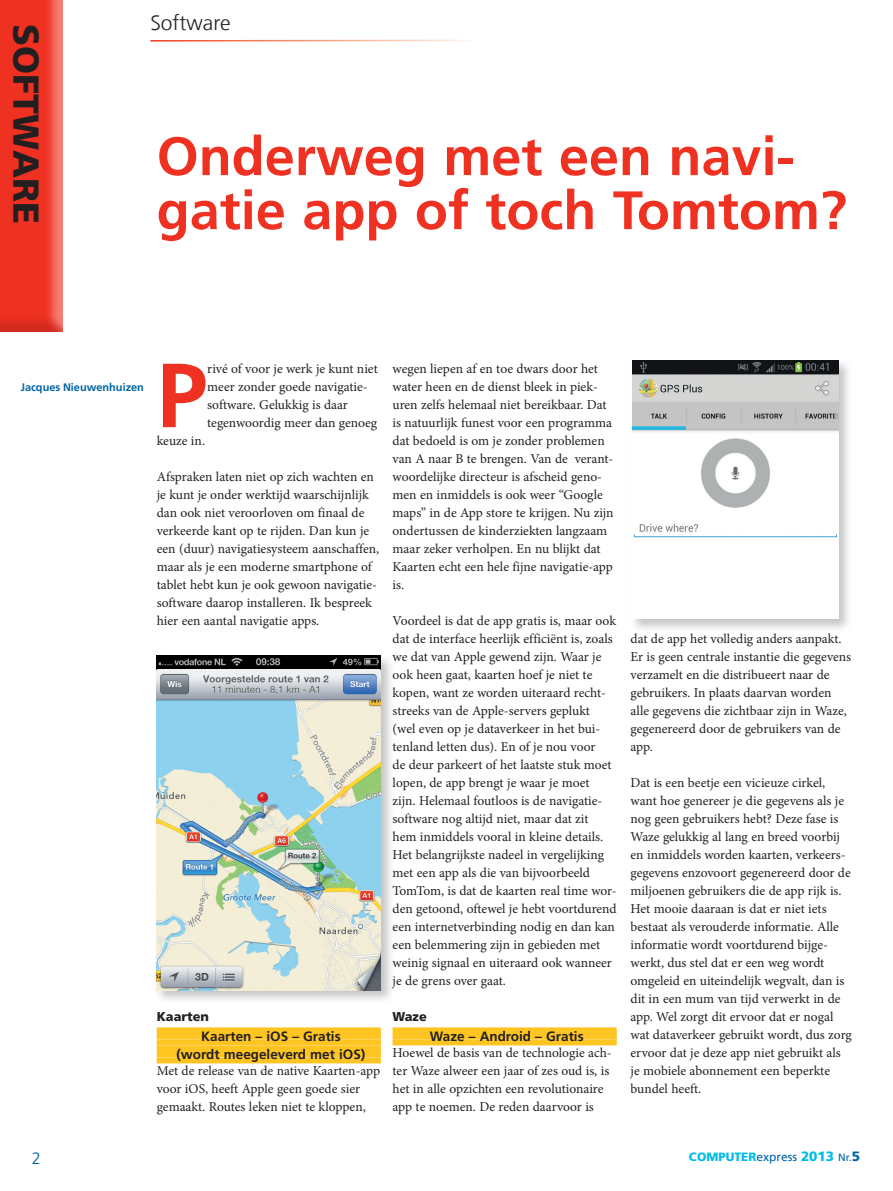
<style>
.page{position:relative;width:893px;height:1191px;background:#fff}
.page>*{position:absolute;margin:0;border:0;box-sizing:border-box;transform-origin:0 0}
.Body_First{font:700 90.9px "Frutiger LT Com";color:#ef3122}
.Titel_groot{font:700 54px/54px "Frutiger LT Com";color:#ef3122}
.t1{font:900 36px "Frutiger LT Com";color:#231f20}
.t2{font:300 21px "Frutiger LT Com";color:#231f20}
.Normaal{font:300 16.5px "Frutiger LT Com";color:#0065a4}
.Bodytekst{font:13.5px/18px "Minion Pro";color:#231f20}
.Body_First-2{font:13.5px/18px "Minion Pro";color:#231f20}
.Kop_tabel_geel{font:700 13.5px "Frutiger LT Com";color:#231f20}
.Tussenkop{font:900 12.75px "Frutiger LT Com";color:#231f20}
.t3{font:900 12px "Frutiger LT Com";color:#02bce5}
.Auteur_links{font:700 10.95px "Frutiger LT Com";color:#0065a4}
.s1{font-weight:400;color:#0065a4}
.s2{font-size:13.5px}
.s3{font-weight:400;font-size:10.5px;color:#0065a4}
.s4{font-size:13.5px;color:#0065a4}
</style>
<div class="page">
<div style="left:0;top:0;width:63px;height:334px;background:#231f20;opacity:.33"></div>
<div style="left:157px;top:1027px;width:224px;height:12px;background:#fec422"></div>
<div style="left:157px;top:1039px;width:224px;height:6px;background:#fec422"></div>
<div style="left:157px;top:1045px;width:224px;height:12px;background:#fec422"></div>
<div style="left:157px;top:1057px;width:224px;height:6px;background:#fec422"></div>
<div style="left:393px;top:1027px;width:224px;height:12px;background:#fec422"></div>
<div style="left:393px;top:1039px;width:224px;height:6px;background:#fec422"></div>
<div style="left:630px;top:358px;width:223px;height:275px;background:#231f20;opacity:.26"></div>
<img style="left:632px;top:360px;width:207px;height:259px">
<div style="left:154px;top:653px;width:241px;height:351px;background:#231f20;opacity:.26"></div>
<img style="left:157px;top:655px;width:224px;height:335px">
<h3 class="t1" style="left:48px;top:24px;width:201px;rotate:90deg">SOFTWARE</h3>
<h3 class="t2" style="left:150px;top:11px;width:82px">Software</h3>
<p class="Titel_groot" style="left:157px;top:130px;width:692px">Onderweg met een navi&shy;gatie app of toch Tomtom?</p>
<p class="Auteur_links" style="left:21px;top:381px;width:125px">Jacques Nieuwenhuizen</p>
<p class="Body_First" style="left:157px;top:342px;width:52px">P</p>
<p class="Body_First-2" style="left:207px;top:360px;width:172px">rivé of voor je werk je kunt niet meer zonder goede navigatie&shy;software. Gelukkig is daar tegenwoordig meer dan genoeg</p>
<p class="Body_First-2" style="left:157px;top:432px;width:50px">keuze in.</p>
<p class="Bodytekst" style="left:157px;top:468px;width:224px">Afspraken laten niet op zich wachten en je kunt je onder werktijd waarschijnlijk dan ook niet veroorloven om finaal de verkeerde kant op te rijden. Dan kun je een (duur) navigatiesysteem aanschaffen, maar als je een moderne smartphone of tablet hebt kun je ook gewoon navigatie&shy;software daarop installeren. Ik bespreek hier een aantal navigatie apps.</p>
<p class="Tussenkop" style="left:157px;top:1009px;width:54px">Kaarten</p>
<p class="Kop_tabel_geel" style="left:201px;top:1028px;width:141px">Kaarten – iOS – Gratis</p>
<p class="Kop_tabel_geel" style="left:176px;top:1046px;width:190px">(wordt meegeleverd met iOS)</p>
<p class="Bodytekst" style="left:157px;top:1062px;width:225px">Met de release van de native Kaarten-app voor iOS, heeft Apple geen goede sier gemaakt. Routes leken niet te kloppen,</p>
<p class="Bodytekst" style="left:393px;top:360px;width:223px">wegen liepen af en toe dwars door het water heen en de dienst bleek in piek&shy;uren zelfs helemaal niet bereikbaar. Dat is natuurlijk funest voor een programma dat bedoeld is om je zonder problemen van A naar B te brengen. Van de verant&shy;woordelijke directeur is afscheid geno&shy;men en inmiddels is ook weer “Google maps” in de App store te krijgen. Nu zijn ondertussen de kinderziekten langzaam maar zeker verholpen. En nu blijkt dat Kaarten echt een hele fijne navigatie-app is.</p>
<p class="Bodytekst" style="left:393px;top:612px;width:226px">Voordeel is dat de app gratis is, maar ook dat de interface heerlijk efficiënt is, zoals we dat van Apple gewend zijn. Waar je ook heen gaat, kaarten hoef je niet te kopen, want ze worden uiteraard recht&shy;streeks van de Apple-servers geplukt<br>(wel even op je dataverkeer in het bui&shy;tenland letten dus). En of je nou voor<br>de deur parkeert of het laatste stuk moet lopen, de app brengt je waar je moet<br>zijn. Helemaal foutloos is de navigatie&shy;software nog altijd niet, maar dat zit<br>hem inmiddels vooral in kleine details.<br>Het belangrijkste nadeel in vergelijking met een app als die van bijvoorbeeld TomTom, is dat de kaarten real time wor&shy;den getoond, oftewel je hebt voortdurend een internetverbinding nodig en dan kan een belemmering zijn in gebieden met weinig signaal en uiteraard ook wanneer je de grens over gaat.</p>
<p class="Tussenkop" style="left:393px;top:1009px;width:36px">Waze</p>
<p class="Kop_tabel_geel" style="left:430px;top:1028px;width:155px">Waze – Android – Gratis</p>
<p class="Bodytekst" style="left:393px;top:1044px;width:221px">Hoewel de basis van de technologie ach&shy;ter Waze alweer een jaar of zes oud is, is het in alle opzichten een revolutionaire app te noemen. De reden daarvoor is</p>
<p class="Bodytekst" style="left:631px;top:630px;width:222px">dat de app het volledig anders aanpakt.<br>Er is geen centrale instantie die gegevens verzamelt en die distribueert naar de gebruikers. In plaats daarvan worden alle gegevens die zichtbaar zijn in Waze, gegenereerd door de gebruikers van de app.</p>
<p class="Bodytekst" style="left:631px;top:774px;width:222px">Dat is een beetje een vicieuze cirkel, want hoe genereer je die gegevens als je nog geen gebruikers hebt? Deze fase is Waze gelukkig al lang en breed voorbij en inmiddels worden kaarten, verkeers&shy;gegevens enzovoort gegenereerd door de miljoenen gebruikers die de app rijk is.</p>
<p class="Bodytekst" style="left:631px;top:900px;width:223px">Het mooie daaraan is dat er niet iets bestaat als verouderde informatie. Alle informatie wordt voortdurend bijge&shy;werkt, dus stel dat er een weg wordt omgeleid en uiteindelijk wegvalt, dan is dit in een mum van tijd verwerkt in de app. Wel zorgt dit ervoor dat er nogal wat dataverkeer gebruikt wordt, dus zorg ervoor dat je deze app niet gebruikt als je mobiele abonnement een beperkte bundel heeft.</p>
<p class="Normaal" style="left:32px;top:1148px;width:11px">2</p>
<p class="t3" style="left:689px;top:1149px;width:173px">COMPUTER<span class="s1">express</span> <span class="s2">2013</span> <span class="s3">Nr.</span><span class="s4">5</span></p>
</div>
